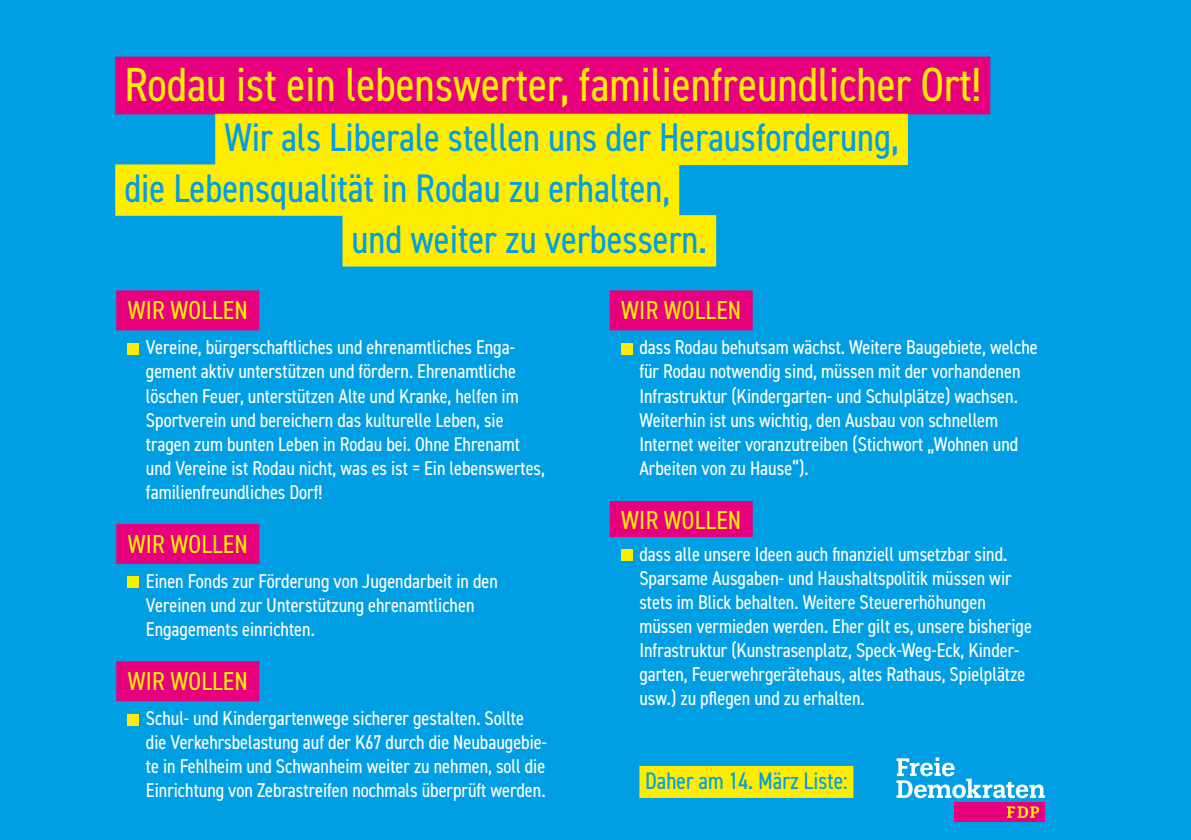
<style>
.page{position:relative;width:1191px;height:840px;background:#fff}
.page>*{position:absolute;margin:0;border:0;box-sizing:border-box;transform-origin:0 0}
.t1{font:condensed 48px "DIN2014";color:#ffed00}
.t2{font:condensed 40px "DIN2014";color:#009fe3}
.t3{font:condensed 26px "DIN2014";letter-spacing:.01em;color:#ffed00}
.t4{font:condensed 24px "DIN2014";color:#009fe3}
.t5{font:condensed 20px/24px "DIN2014";color:#fff}
</style>
<div class="page">
<div style="left:0;top:0;width:1191px;height:839px;background:#009fe3"></div>
<hr style="left:1190px;top:0;width:1px;height:839px;background:#a71681">
<div style="left:116px;top:290px;width:143px;height:40px;background:#e6007d"></div>
<div style="left:116px;top:523px;width:143px;height:40px;background:#e6007d"></div>
<div style="left:116px;top:660px;width:143px;height:40px;background:#e6007d"></div>
<div style="left:128px;top:343px;width:11px;height:11px;background:#ffed00"></div>
<div style="left:128px;top:576px;width:11px;height:11px;background:#ffed00"></div>
<div style="left:128px;top:713px;width:11px;height:11px;background:#ffed00"></div>
<div style="left:609px;top:290px;width:143px;height:40px;background:#e6007d"></div>
<div style="left:609px;top:500px;width:143px;height:36px;background:#e6007d"></div>
<div style="left:621px;top:343px;width:11px;height:11px;background:#ffed00"></div>
<div style="left:621px;top:549px;width:11px;height:11px;background:#ffed00"></div>
<div style="left:115px;top:57px;width:875px;height:57px;background:#e6007d"></div>
<div style="left:215px;top:114px;width:693px;height:51px;background:#ffed00"></div>
<div style="left:115px;top:164px;width:564px;height:52px;background:#ffed00"></div>
<div style="left:342px;top:215px;width:374px;height:51px;background:#ffed00"></div>
<svg style="left:896px;top:757px;width:149px;height:40px"></svg>
<div style="left:954px;top:801px;width:91px;height:20px;background:#e6007d"></div>
<svg style="left:1007px;top:806px;width:32px;height:11px"></svg>
<div style="left:639px;top:765px;width:214px;height:32px;background:#ffed00"></div>
<h1 class="t1" style="left:124px;top:52px;width:858px">Rodau ist ein lebenswerter, familienfreundlicher Ort!</h1>
<h2 class="t2" style="left:224px;top:111px;width:676px">Wir als Liberale stellen uns der Herausforderung,</h2>
<h2 class="t2" style="left:124px;top:162px;width:547px">die Lebensqualität in Rodau zu erhalten,</h2>
<h2 class="t2" style="left:352px;top:212px;width:357px">und weiter zu verbessern.</h2>
<h3 class="t3" style="left:128px;top:292px;width:122px">WIR WOLLEN</h3>
<p class="t5" style="left:146px;top:334px;width:400px">Vereine, bürgerschaftliches und ehrenamtliches Enga&shy;gement aktiv unterstützen und fördern. Ehrenamtliche löschen Feuer, unterstützen Alte und Kranke, helfen im Sportverein und bereichern das kulturelle Leben, sie tragen zum bunten Leben in Rodau bei. Ohne Ehrenamt und Vereine ist Rodau nicht, was es ist = Ein lebenswertes, familienfreundliches Dorf!</p>
<h3 class="t3" style="left:128px;top:526px;width:122px">WIR WOLLEN</h3>
<p class="t5" style="left:146px;top:568px;width:353px">Einen Fonds zur Förderung von Jugendarbeit in den<br>Vereinen und zur Unterstützung ehrenamtlichen<br>Engagements einrichten.</p>
<h3 class="t3" style="left:128px;top:663px;width:122px">WIR WOLLEN</h3>
<p class="t5" style="left:146px;top:705px;width:402px">Schul- und Kindergartenwege sicherer gestalten. Sollte die Verkehrsbelastung auf der K67 durch die Neubaugebie&shy;te in Fehlheim und Schwanheim weiter zu nehmen, soll die Einrichtung von Zebrastreifen nochmals überprüft werden.</p>
<h3 class="t3" style="left:621px;top:292px;width:122px">WIR WOLLEN</h3>
<p class="t5" style="left:639px;top:334px;width:400px">dass Rodau behutsam wächst. Weitere Baugebiete, welche für Rodau notwendig sind, müssen mit der vorhandenen Infrastruktur (Kindergarten- und Schulplätze) wachsen.<br>Weiterhin ist uns wichtig, den Ausbau von schnellem Internet weiter voranzutreiben (Stichwort „Wohnen und Arbeiten von zu Hause“).</p>
<h3 class="t3" style="left:621px;top:502px;width:122px">WIR WOLLEN</h3>
<p class="t5" style="left:639px;top:541px;width:394px">dass alle unsere Ideen auch finanziell umsetzbar sind.<br>Sparsame Ausgaben- und Haushaltspolitik müssen wir stets im Blick behalten. Weitere Steuererhöhungen müssen vermieden werden. Eher gilt es, unsere bisherige Infrastruktur (Kunstrasenplatz, Speck-Weg-Eck, Kinder&shy;garten, Feuerwehrgerätehaus, altes Rathaus, Spielplätze usw.) zu pflegen und zu erhalten.</p>
<p class="t4" style="left:645px;top:764px;width:204px">Daher am 14. März Liste:</p>
</div>
